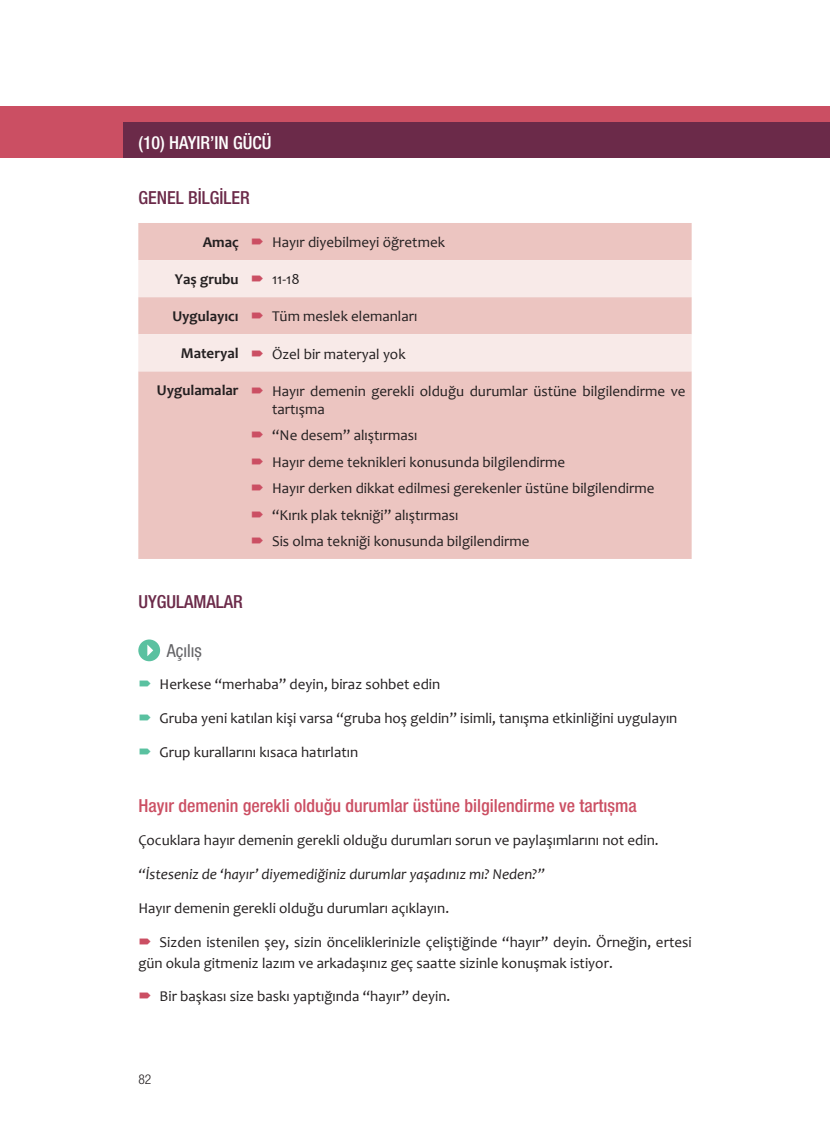
<style>
.page{position:relative;width:830px;height:1127px;background:#fff}
.page>*{position:absolute;margin:0;border:0;box-sizing:border-box;transform-origin:0 0}
.t1{font:500 condensed 18px "Helvetica Neue LT Pro";color:#cb4f63}
.t2{font:500 condensed 18px "Helvetica Neue LT Pro";color:#6b2a49}
.t3{font:500 condensed 18px "Helvetica Neue LT Pro";color:#fff}
.t4{font:condensed 18px "Helvetica Neue LT Pro";color:#636366}
.t5{font:15px/26.5px "Candara";color:#231f20}
.t6{font:italic 15px "Candara";color:#231f20}
.t7{font:700 15px "Candara";color:#231f20}
.t8{font:300 condensed 13.5px "Helvetica Neue LT Pro";color:#231f20}
</style>
<div class="page">
<div style="left:138px;top:223px;width:553px;height:336px;background:#ecc5c1"></div>
<svg style="left:138px;top:260px;width:553px;height:111px;fill:#f8eae8"></svg>
<div style="left:138px;top:639px;width:22px;height:22px;background:#5ac1a0;border-radius:50%"></div>
<svg style="left:147px;top:644px;width:6px;height:12px"></svg>
<div style="left:0;top:106px;width:829px;height:52px;background:#cb4f63"></div>
<div style="left:123px;top:123px;width:706px;height:35px;background:#6b2a49"></div>
<svg style="left:252px;top:239px;width:27px;height:9px"></svg>
<svg style="left:252px;top:276px;width:27px;height:9px"></svg>
<svg style="left:252px;top:313px;width:27px;height:9px"></svg>
<svg style="left:252px;top:350px;width:27px;height:9px"></svg>
<svg style="left:252px;top:387px;width:27px;height:10px"></svg>
<svg style="left:252px;top:432px;width:27px;height:9px"></svg>
<svg style="left:252px;top:458px;width:27px;height:10px"></svg>
<svg style="left:252px;top:485px;width:27px;height:9px"></svg>
<svg style="left:252px;top:511px;width:27px;height:10px"></svg>
<svg style="left:252px;top:538px;width:27px;height:9px"></svg>
<p class="t3" style="left:138px;top:132px;width:134px">(10) HAYIR’IN GÜCÜ</p>
<p class="t2" style="left:138px;top:187px;width:113px">GENEL BİLGİLER</p>
<p class="t7" style="left:203px;top:232px;width:37px">Amaç</p>
<p class="t5" style="left:272px;top:229px;width:174px">Hayır diyebilmeyi öğretmek</p>
<p class="t7" style="left:175px;top:269px;width:65px">Yaş grubu</p>
<p class="t5" style="left:272px;top:266px;width:29px">11-18</p>
<p class="t7" style="left:172px;top:306px;width:68px">Uygulayıcı</p>
<p class="t5" style="left:272px;top:303px;width:147px">Tüm meslek elemanları</p>
<p class="t7" style="left:181px;top:343px;width:59px">Materyal</p>
<p class="t5" style="left:272px;top:340px;width:135px">Özel bir materyal yok</p>
<p class="t7" style="left:157px;top:381px;width:83px">Uygulamalar</p>
<p class="t5" style="left:272px;top:382px;width:415px;line-height:18px">Hayır demenin gerekli olduğu durumlar üstüne bilgilendirme ve tartışma</p>
<p class="t5" style="left:272px;top:422px;width:384px">“Ne desem” alıştırması<br>Hayır deme teknikleri konusunda bilgilendirme<br>Hayır derken dikkat edilmesi gerekenler üstüne bilgilendirme “Kırık plak tekniği” alıştırması<br>Sis olma tekniği konusunda bilgilendirme</p>
<p class="t2" style="left:138px;top:591px;width:106px">UYGULAMALAR</p>
<p class="t4" style="left:167px;top:640px;width:37px">Açılış</p>
<p class="t5" style="left:159px;top:671px;width:282px">Herkese “merhaba” deyin, biraz sohbet edin</p>
<p class="t5" style="left:159px;top:704px;width:519px">Gruba yeni katılan kişi varsa “gruba hoş geldin” isimli, tanışma etkinliğini uygulayın</p>
<p class="t5" style="left:159px;top:738px;width:200px">Grup kurallarını kısaca hatırlatın</p>
<p class="t1" style="left:138px;top:794px;width:500px">Hayır demenin gerekli olduğu durumlar üstüne bilgilendirme ve tartışma</p>
<p class="t5" style="left:138px;top:827px;width:521px">Çocuklara hayır demenin gerekli olduğu durumları sorun ve paylaşımlarını not edin.</p>
<p class="t6" style="left:138px;top:865px;width:408px">“İsteseniz de ‘hayır’ diyemediğiniz durumlar yaşadınız mı? Neden?”</p>
<p class="t5" style="left:138px;top:894px;width:312px">Hayır demenin gerekli olduğu durumları açıklayın.</p>
<p class="t5" style="left:138px;top:931px;width:554px;line-height:21px;text-indent:21px">Sizden istenilen şey, sizin önceliklerinizle çeliştiğinde “hayır” deyin. Örneğin, ertesi gün okula gitmeniz lazım ve arkadaşınız geç saatte sizinle konuşmak istiyor.</p>
<p class="t5" style="left:159px;top:983px;width:292px">Bir başkası size baskı yaptığında “hayır” deyin.</p>
<p class="t8" style="left:138px;top:1071px;width:14px">82</p>
</div>
